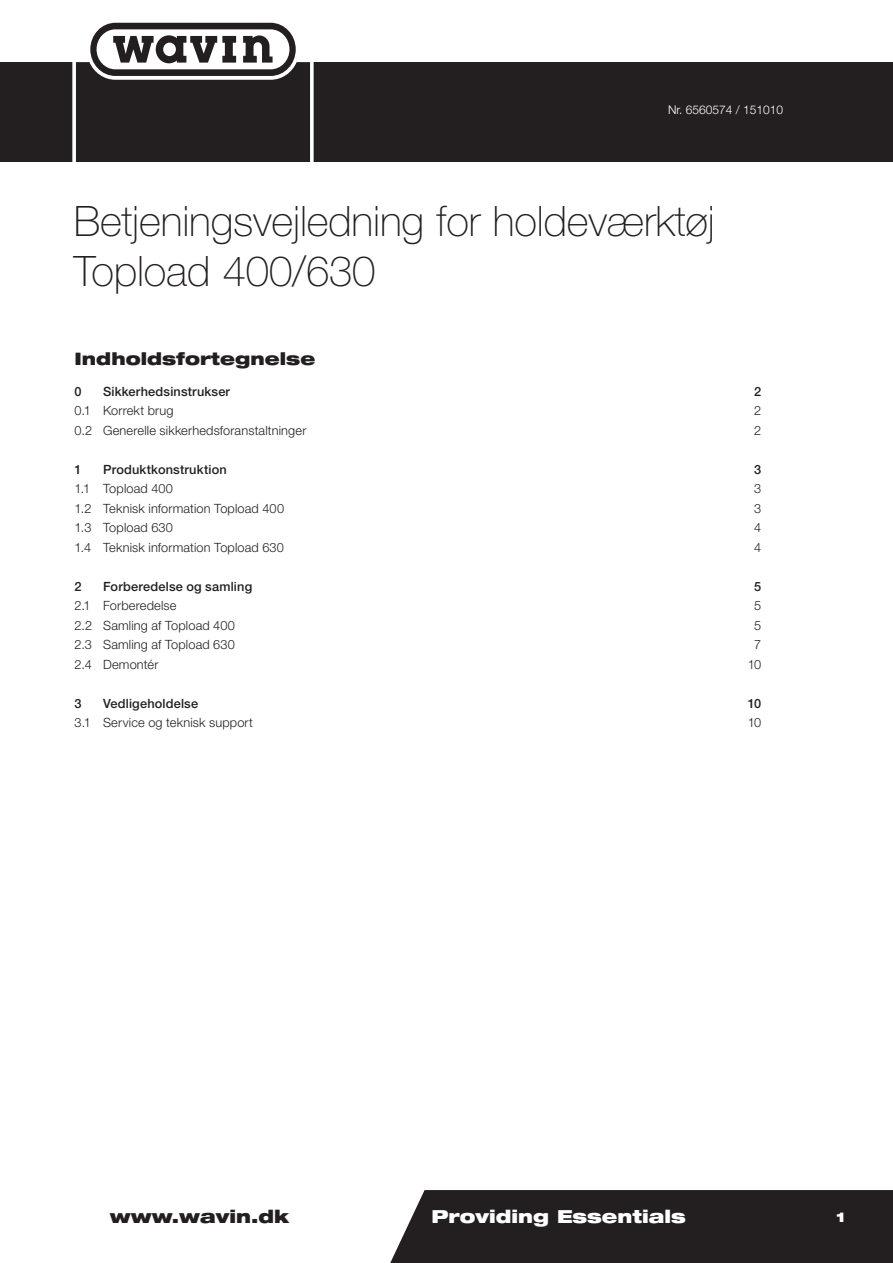
<style>
.page{position:relative;width:893px;height:1263px;background:#fff}
.page>*{position:absolute;margin:0;border:0;box-sizing:border-box;transform-origin:0 0}
.Overskrift{font:100 42px "Helvetica Neue";letter-spacing:-.005em;color:#231f20}
.Overskrift_neg{font:900 expanded 18px "Helvetica Neue";color:#fff}
.Overskrift_neg-2{font:900 expanded 18px "Helvetica Neue";color:#231f20}
.t1{font:900 expanded 17.25px "Helvetica Neue";color:#231f20}
.Overskrift_neg-3{font:900 expanded 13.5px "Helvetica Neue";color:#fff}
.Brødtekst{font:300 12.75px "Helvetica Neue";letter-spacing:.01em;color:#231f20}
.Brødtekst-2{font:500 12.75px "Helvetica Neue";letter-spacing:.015em;color:#231f20}
.t2{font:300 12px "Helvetica Neue";color:#fff}
</style>
<div class="page">
<div style="left:0;top:62px;width:893px;height:99px;background:#231f20"></div>
<svg style="left:72px;top:22px;width:242px;height:139px"></svg>
<div style="left:390px;top:1190px;width:503px;height:73px;background:#231f20"></div>
<p class="t2" style="left:668px;top:102px;width:117px">Nr. 6560574 / 151010</p>
<p class="Overskrift" style="left:74px;top:197px;width:642px">Betjeningsvejledning for holdeværktøj</p>
<p class="Overskrift" style="left:74px;top:247px;width:303px">Topload 400/630</p>
<p class="t1" style="left:75px;top:348px;width:242px">Indholdsfortegnelse</p>
<p class="Brødtekst-2" style="left:75px;top:384px;width:9px">0</p>
<p class="Brødtekst-2" style="left:103px;top:384px;width:128px">Sikkerhedsinstrukser</p>
<p class="Brødtekst-2" style="left:754px;top:384px;width:9px">2</p>
<p class="Brødtekst" style="left:75px;top:403px;width:101px">0.1 Korrekt brug</p>
<p class="Brødtekst" style="left:754px;top:403px;width:9px">2</p>
<p class="Brødtekst" style="left:75px;top:422px;width:233px">0.2 Generelle sikkerhedsforanstaltninger</p>
<p class="Brødtekst" style="left:754px;top:422px;width:9px">2</p>
<p class="Brødtekst-2" style="left:75px;top:462px;width:9px">1</p>
<p class="Brødtekst-2" style="left:103px;top:462px;width:125px">Produktkonstruktion</p>
<p class="Brødtekst-2" style="left:754px;top:462px;width:9px">3</p>
<p class="Brødtekst" style="left:75px;top:481px;width:100px">1.1 Topload 400</p>
<p class="Brødtekst" style="left:754px;top:481px;width:9px">3</p>
<p class="Brødtekst" style="left:75px;top:500px;width:211px">1.2 Teknisk information Topload 400</p>
<p class="Brødtekst" style="left:754px;top:500px;width:9px">3</p>
<p class="Brødtekst" style="left:75px;top:520px;width:100px">1.3 Topload 630</p>
<p class="Brødtekst" style="left:754px;top:520px;width:9px">4</p>
<p class="Brødtekst" style="left:75px;top:539px;width:211px">1.4 Teknisk information Topload 630</p>
<p class="Brødtekst" style="left:754px;top:539px;width:9px">4</p>
<p class="Brødtekst-2" style="left:75px;top:579px;width:9px">2</p>
<p class="Brødtekst-2" style="left:103px;top:579px;width:151px">Forberedelse og samling</p>
<p class="Brødtekst-2" style="left:754px;top:579px;width:9px">5</p>
<p class="Brødtekst" style="left:75px;top:598px;width:103px">2.1 Forberedelse</p>
<p class="Brødtekst" style="left:754px;top:598px;width:9px">5</p>
<p class="Brødtekst" style="left:75px;top:617px;width:162px">2.2 Samling af Topload 400</p>
<p class="Brødtekst" style="left:754px;top:617px;width:9px">5</p>
<p class="Brødtekst" style="left:75px;top:637px;width:162px">2.3 Samling af Topload 630</p>
<p class="Brødtekst" style="left:754px;top:637px;width:9px">7</p>
<p class="Brødtekst" style="left:75px;top:656px;width:85px">2.4 Demontér</p>
<p class="Brødtekst" style="left:748px;top:656px;width:15px">10</p>
<p class="Brødtekst-2" style="left:75px;top:696px;width:9px">3</p>
<p class="Brødtekst-2" style="left:103px;top:696px;width:97px">Vedligeholdelse</p>
<p class="Brødtekst-2" style="left:748px;top:696px;width:15px">10</p>
<p class="Brødtekst" style="left:75px;top:715px;width:180px">3.1 Service og teknisk support</p>
<p class="Brødtekst" style="left:748px;top:715px;width:15px">10</p>
<p class="Overskrift_neg-2" style="left:110px;top:1205px;width:181px">www.wavin.dk</p>
<p class="Overskrift_neg" style="left:431px;top:1205px;width:256px">Providing Essentials</p>
<p class="Overskrift_neg-3" style="left:836px;top:1208px;width:10px">1</p>
</div>
